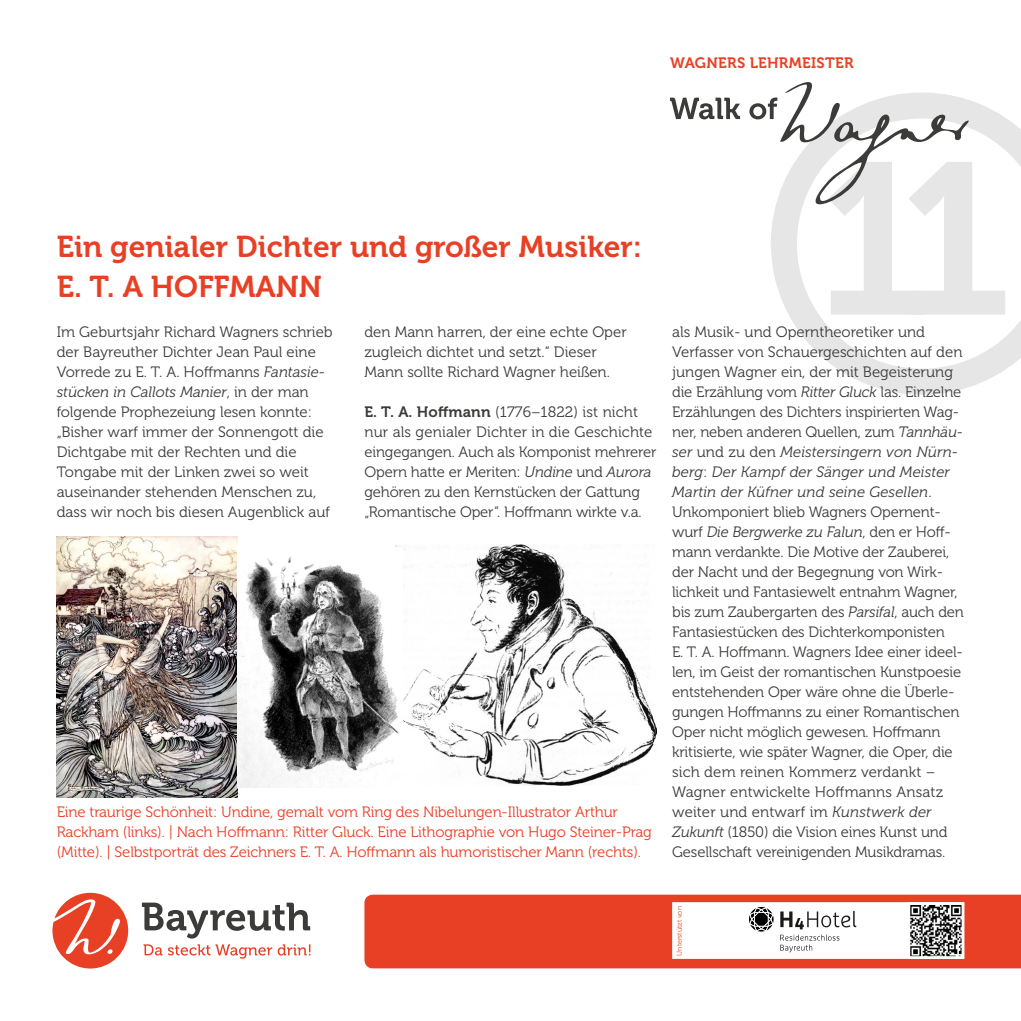
<style>
.page{position:relative;width:1021px;height:1021px;background:#fff}
.page>*{position:absolute;margin:0;border:0;box-sizing:border-box;transform-origin:0 0}
.t1{font:215px "Museo 700";color:#e6e6e6}
.t2{font:30px/40px "Museo 700";color:#e84025}
.t3{font:15px/20px "Museo 300";letter-spacing:-.01em;color:#3b3b3a}
.t4{font:15px/20px "Museo 300";letter-spacing:-.01em;color:#e84025}
.t5{font:15px "Museo 700";letter-spacing:.02em;color:#e84025}
.t6{font:7px "Museo 300";color:#e84025}
.s1{font-style:italic}
.s2{font-family:"Museo 700"}
</style>
<div class="page">
<svg style="left:771px;top:100px;width:249px;height:295px"></svg>
<div style="left:364px;top:894px;width:656px;height:74px;background:#e84025"></div>
<svg style="left:670px;top:900px;width:295px;height:60px"></svg>
<img style="left:395px;top:545px;width:261px;height:240px">
<img style="left:57px;top:537px;width:180px;height:260px">
<img style="left:237px;top:547px;width:166px;height:240px">
<svg style="left:142px;top:902px;width:168px;height:36px"></svg>
<svg style="left:143px;top:944px;width:19px;height:11px"></svg>
<svg style="left:168px;top:944px;width:104px;height:14px"></svg>
<svg style="left:278px;top:944px;width:32px;height:11px"></svg>
<svg style="left:52px;top:892px;width:76px;height:76px"></svg>
<svg style="left:670px;top:98px;width:70px;height:21px"></svg>
<svg style="left:749px;top:82px;width:219px;height:124px"></svg>
<p class="t5" style="left:670px;top:54px;width:185px">WAGNERS LEHRMEISTER</p>
<h2 class="t2" style="left:57px;top:227px;width:586px">Ein genialer Dichter und großer Musiker:<br>E. T. A HOFFMANN</h2>
<p class="t3" style="left:57px;top:322px;width:277px">Im Geburtsjahr Richard Wagners schrieb der Bayreuther Dichter Jean Paul eine Vorrede zu E. T. A. Hoffmanns <span class="s1">Fantasie&shy;stücken in Callots Manier</span>, in der man folgende Prophezeiung lesen konnte: „Bisher warf immer der Sonnengott die Dichtgabe mit der Rechten und die Tongabe mit der Linken zwei so weit auseinander stehenden Menschen zu, dass wir noch bis diesen Augenblick auf</p>
<p class="t3" style="left:364px;top:322px;width:264px">den Mann harren, der eine echte Oper zugleich dichtet und setzt.“ Dieser<br>Mann sollte Richard Wagner heißen.</p>
<p class="t3" style="left:364px;top:402px;width:293px"><span class="s2">E. T. A. Hoffmann</span> (1776–1822) ist nicht nur als genialer Dichter in die Geschichte eingegangen. Auch als Komponist mehrerer Opern hatte er Meriten: <span class="s1">Undine</span> und <span class="s1">Aurora </span>gehören zu den Kernstücken der Gattung „Romantische Oper“. Hoffmann wirkte v.a.</p>
<p class="t4" style="left:57px;top:802px;width:596px">Eine traurige Schönheit: Undine, gemalt vom Ring des Nibelungen-Illustrator Arthur<br>Rackham (links). | Nach Hoffmann: Ritter Gluck. Eine Lithographie von Hugo Steiner-Prag (Mitte). | Selbstporträt des Zeichners E. T. A. Hoffmann als humoristischer Mann (rechts).</p>
<h1 class="t1" style="left:817px;top:121px;width:196px">11</h1>
<p class="t3" style="left:672px;top:322px;width:293px">als Musik- und Operntheoretiker und Verfasser von Schauergeschichten auf den jungen Wagner ein, der mit Begeisterung die Erzählung vom <span class="s1">Ritter Gluck</span> las. Einzelne Erzählungen des Dichters inspirierten Wag&shy;ner, neben anderen Quellen, zum <span class="s1">Tannhäu&shy;ser</span> und zu den <span class="s1">Meistersingern von Nürn&shy;berg</span>: <span class="s1">Der Kampf der Sänger und Meister Martin der Küfner und seine Gesellen</span>.<br>Unkomponiert blieb Wagners Opernent&shy;wurf <span class="s1">Die Bergwerke zu Falun</span>, den er Hoff&shy;mann verdankte. Die Motive der Zauberei, der Nacht und der Begegnung von Wirk&shy;lichkeit und Fantasiewelt entnahm Wagner, bis zum Zaubergarten des <span class="s1">Parsifal</span>, auch den Fantasiestücken des Dichterkomponisten<br>E. T. A. Hoffmann. Wagners Idee einer ideel&shy;len, im Geist der romantischen Kunstpoesie entstehenden Oper wäre ohne die Überle&shy;gungen Hoffmanns zu einer Romantischen Oper nicht möglich gewesen. Hoffmann kritisierte, wie später Wagner, die Oper, die sich dem reinen Kommerz verdankt – Wagner entwickelte Hoffmanns Ansatz weiter und entwarf im <span class="s1">Kunstwerk der Zukunft</span> (1850) die Vision eines Kunst und Gesellschaft vereinigenden Musikdramas.</p>
<p class="t6" style="left:675px;top:955px;width:51px;rotate:-90deg">Unterstützt von</p>
</div>
